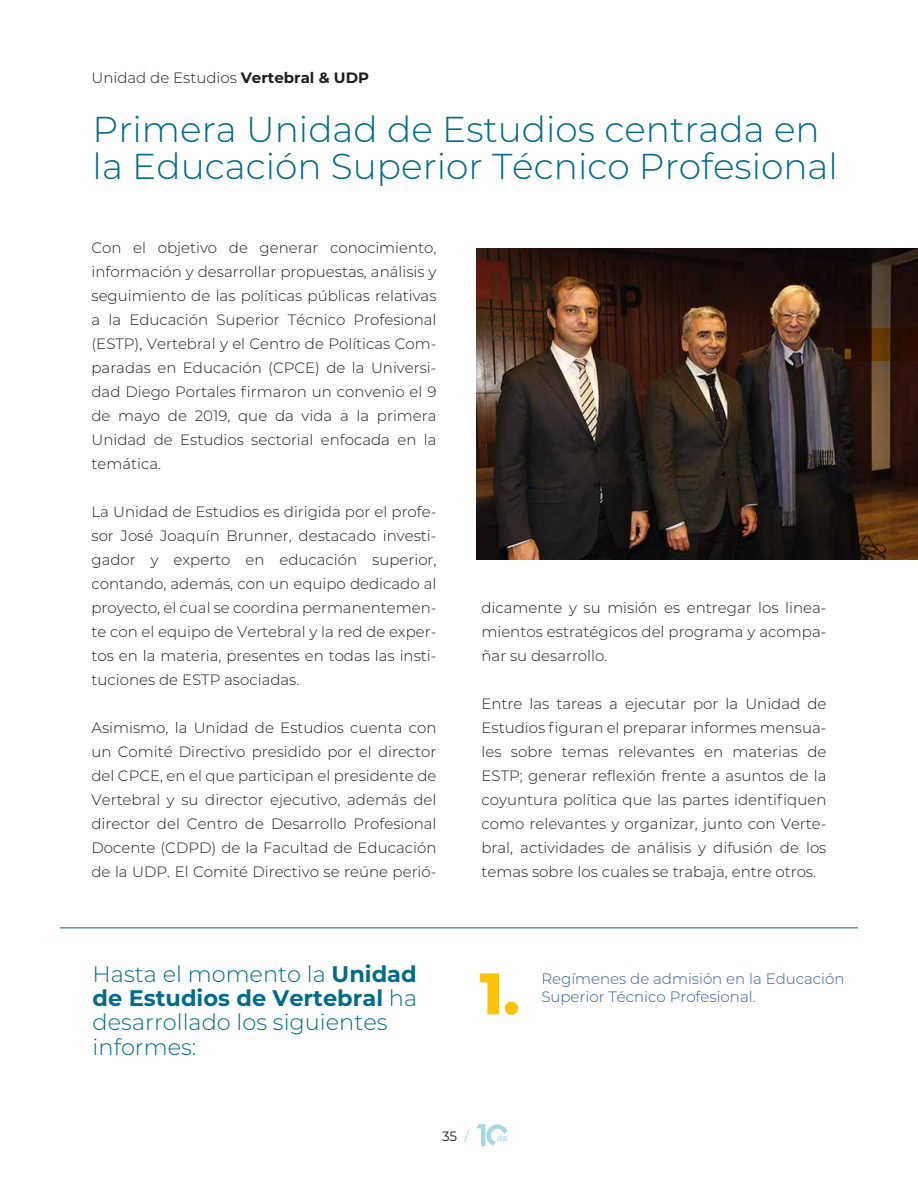
<style>
.page{position:relative;width:918px;height:1188px;background:#fff}
.page>*{position:absolute;margin:0;border:0;box-sizing:border-box;transform-origin:0 0}
.t1{font:300 36px/37.5px "Montserrat";color:#006c89}
.t2{font:300 22.5px/24px "Montserrat";color:#006c89}
.t3{font:300 15px/24px "Montserrat";color:#1d1d1b;text-align:justify}
.t4{font:300 15px/18px "Montserrat";color:#315ca7}
.t5{font:13.5px "Montserrat";color:#1d1d1b}
.s1{font-weight:700}
.s2{color:#a7d9e2}
</style>
<div class="page">
<svg style="left:477px;top:1124px;width:30px;height:22px"></svg>
<img style="left:476px;top:248px;width:442px;height:312px">
<hr style="left:60px;top:928px;width:798px;height:1px;background:#006c89">
<svg style="left:480px;top:973px;width:19px;height:41px"></svg>
<div style="left:505px;top:1002px;width:13px;height:13px;background:#fcc10a;border-radius:50%"></div>
<svg style="left:845px;top:328px;width:73px;height:32px;background:#371900"></svg>
<p class="t3" style="left:92px;top:65px;width:279px">Unidad de Estudios <span class="s1">Vertebral &amp; UDP</span></p>
<h1 class="t1" style="left:93px;top:109px;width:747px">Primera Unidad de Estudios centrada en la Educación Superior Técnico Profesional</h1>
<p class="t3" style="left:92px;top:235px;width:347px">Con el objetivo de generar conocimiento, información y desarrollar propuestas, análisis y seguimiento de las políticas públicas relativas a la Educación Superior Técnico Profesional (ESTP), Vertebral y el Centro de Políticas Com&shy;paradas en Educación (CPCE) de la Universi&shy;dad Diego Portales firmaron un convenio el 9 de mayo de 2019, que da vida a la primera Unidad de Estudios sectorial enfocada en la temática.</p>
<p class="t3" style="left:92px;top:499px;width:347px">La Unidad de Estudios es dirigida por el profe&shy;sor José Joaquín Brunner, destacado investi&shy;gador y experto en educación superior, contando, además, con un equipo dedicado al proyecto, el cual se coordina permanentemen&shy;te con el equipo de Vertebral y la red de exper&shy;tos en la materia, presentes en todas las insti&shy;tuciones de ESTP asociadas.</p>
<p class="t3" style="left:92px;top:715px;width:347px">Asimismo, la Unidad de Estudios cuenta con un Comité Directivo presidido por el director del CPCE, en el que participan el presidente de Vertebral y su director ejecutivo, además del director del Centro de Desarrollo Profesional Docente (CDPD) de la Facultad de Educación de la UDP. El Comité Directivo se reúne perió-</p>
<p class="t3" style="left:482px;top:595px;width:347px">dicamente y su misión es entregar los linea&shy;mientos estratégicos del programa y acompa&shy;ñar su desarrollo.</p>
<p class="t3" style="left:482px;top:691px;width:347px">Entre las tareas a ejecutar por la Unidad de Estudios figuran el preparar informes mensua&shy;les sobre temas relevantes en materias de ESTP; generar reflexión frente a asuntos de la coyuntura política que las partes identifiquen como relevantes y organizar, junto con Verte&shy;bral, actividades de análisis y difusión de los temas sobre los cuales se trabaja, entre otros.</p>
<h2 class="t2" style="left:93px;top:962px;width:326px">Hasta el momento la <span class="s1">Unidad de Estudios de Vertebral</span> ha desarrollado los siguientes informes:</h2>
<p class="t5" style="left:442px;top:1127px;width:28px">35 <span class="s2">/</span></p>
<p class="t4" style="left:541px;top:969px;width:305px">Regímenes de admisión en la Educación<br>Superior Técnico Profesional.</p>
</div>
